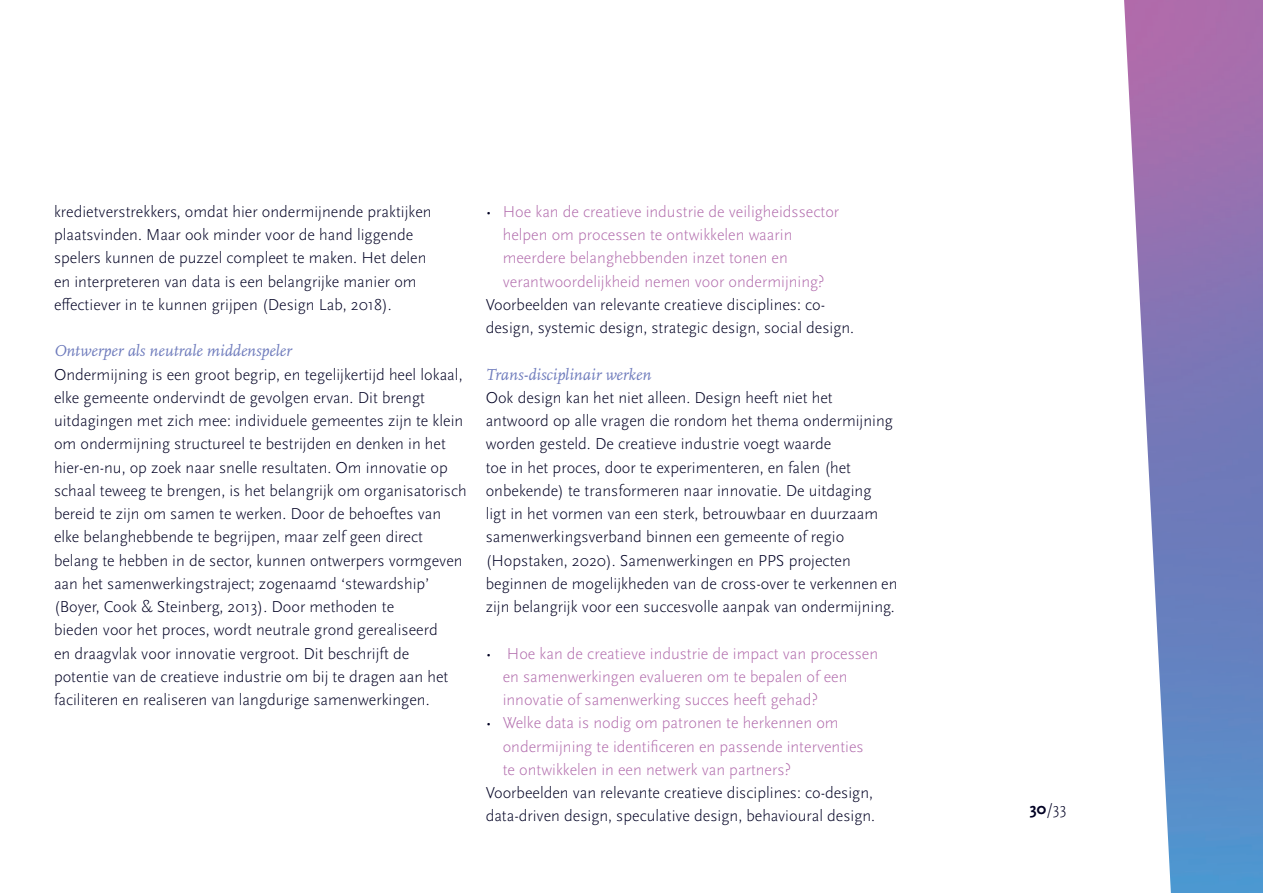
<style>
.page{position:relative;width:1263px;height:893px;background:#fff}
.page>*{position:absolute;margin:0;border:0;box-sizing:border-box;transform-origin:0 0}
.Paragraph_Style_Body{font:300 16.5px/23.2px "Scala Sans Pro";color:#000023}
.t1{font:300 16.5px/23.2px "Scala Sans Pro";color:#b26dad}
.Paragraph_Style_Body-2{font:italic 16.5px "Scala Pro";color:#6e7bbc}
.s1{color:#000023}
.s2{font-weight:700}
</style>
<div class="page">
<img style="left:1124px;top:0;width:139px;height:893px">
<p class="Paragraph_Style_Body" style="left:54px;top:200px;width:379px">kredietverstrekkers, omdat hier ondermijnende praktijken plaatsvinden. Maar ook minder voor de hand liggende spelers kunnen de puzzel compleet te maken. Het delen en interpreteren van data is een belangrijke manier om effectiever in te kunnen grijpen (Design Lab, 2018).</p>
<p class="Paragraph_Style_Body-2" style="left:54px;top:341px;width:239px">Ontwerper als neutrale middenspeler</p>
<p class="Paragraph_Style_Body" style="left:54px;top:363px;width:414px">Ondermijning is een groot begrip, en tegelijkertijd heel lokaal, elke gemeente ondervindt de gevolgen ervan. Dit brengt uitdagingen met zich mee: individuele gemeentes zijn te klein om ondermijning structureel te bestrijden en denken in het hier-en-nu, op zoek naar snelle resultaten. Om innovatie op schaal teweeg te brengen, is het belangrijk om organisatorisch bereid te zijn om samen te werken. Door de behoeftes van elke belanghebbende te begrijpen, maar zelf geen direct belang te hebben in de sector, kunnen ontwerpers vormgeven aan het samenwerkingstraject; zogenaamd ‘stewardship’ (Boyer, Cook &amp; Steinberg, 2013). Door methoden te<br>bieden voor het proces, wordt neutrale grond gerealiseerd<br>en draagvlak voor innovatie vergroot. Dit beschrijft de potentie van de creatieve industrie om bij te dragen aan het faciliteren en realiseren van langdurige samenwerkingen.</p>
<p class="t1" style="left:503px;top:200px;width:338px;text-indent:-17px"><span class="s1">•</span> Hoe kan de creatieve industrie de veiligheidssector helpen om processen te ontwikkelen waarin meerdere belanghebbenden inzet tonen en verantwoordelijkheid nemen voor ondermijning?</p>
<p class="Paragraph_Style_Body" style="left:486px;top:293px;width:370px">Voorbeelden van relevante creatieve disciplines: co&shy;design, systemic design, strategic design, social design.</p>
<p class="Paragraph_Style_Body-2" style="left:486px;top:365px;width:167px">Trans-disciplinair werken</p>
<p class="Paragraph_Style_Body" style="left:486px;top:386px;width:413px">Ook design kan het niet alleen. Design heeft niet het antwoord op alle vragen die rondom het thema ondermijning worden gesteld. De creatieve industrie voegt waarde<br>toe in het proces, door te experimenteren, en falen (het onbekende) te transformeren naar innovatie. De uitdaging<br>ligt in het vormen van een sterk, betrouwbaar en duurzaam samenwerkingsverband binnen een gemeente of regio (Hopstaken, 2020). Samenwerkingen en PPS projecten beginnen de mogelijkheden van de cross-over te verkennen en zijn belangrijk voor een succesvolle aanpak van ondermijning.</p>
<p class="t1" style="left:503px;top:642px;width:377px;text-indent:-17px"><span class="s1">•</span> Hoe kan de creatieve industrie de impact van processen en samenwerkingen evalueren om te bepalen of een innovatie of samenwerking succes heeft gehad?</p>
<p class="t1" style="left:503px;top:711px;width:363px;text-indent:-17px"><span class="s1">•</span> Welke data is nodig om patronen te herkennen om ondermijning te identificeren en passende interventies te ontwikkelen in een netwerk van partners?</p>
<p class="Paragraph_Style_Body" style="left:486px;top:781px;width:391px">Voorbeelden van relevante creatieve disciplines: co-design, data-driven design, speculative design, behavioural design.</p>
<p class="Paragraph_Style_Body" style="left:1030px;top:797px;width:38px"><span class="s2">30</span>/33</p>
</div>
